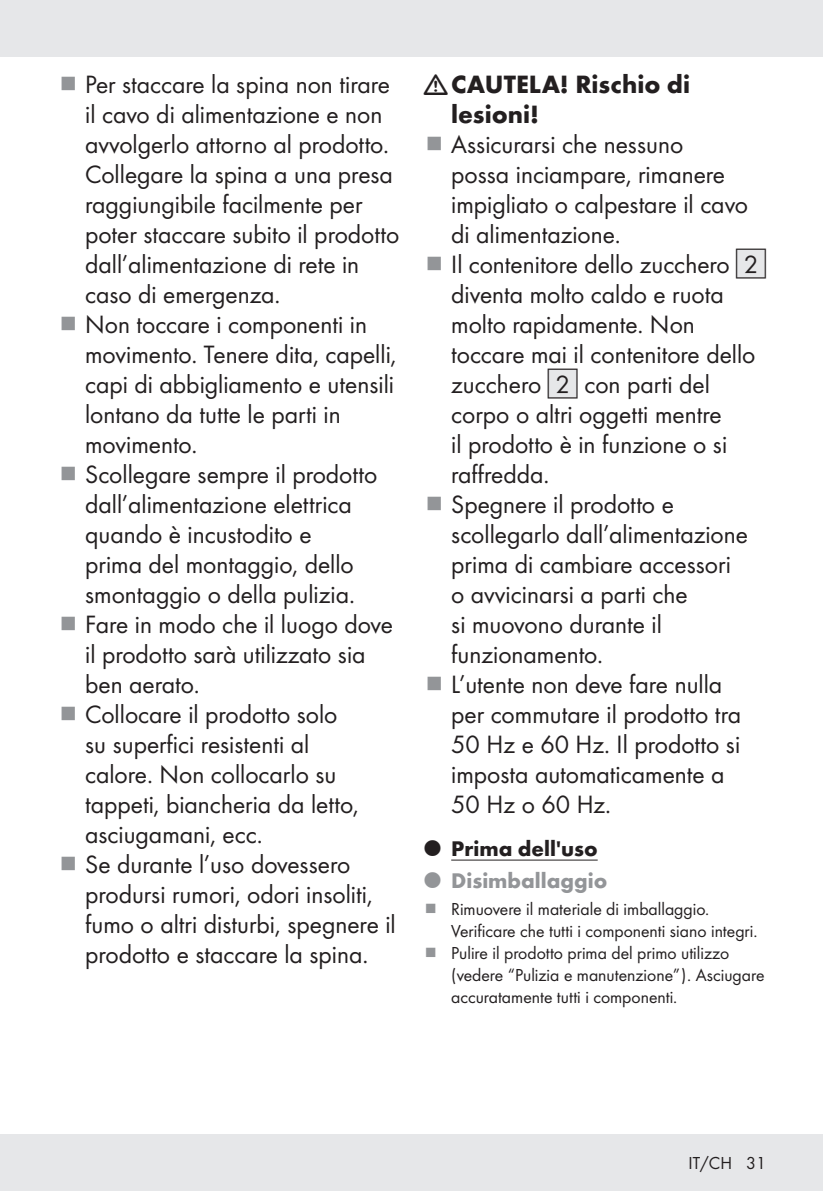
<style>
.page{position:relative;width:823px;height:1191px;background:#fff}
.page>*{position:absolute;margin:0;border:0;box-sizing:border-box;transform-origin:0 0}
.t1{font:26px/30px "Futura Boo";color:#231f20}
.t2{font:700 26px/30px "Futura";color:#231f20}
.t3{font:700 22px "Futura";color:#939598}
.t4{font:700 22px "Futura";color:#231f20}
.t5{font:18px/22px "Futura Boo";color:#231f20}
.s1{font-family:"IMP Lidl Num Box";font-size:22.8px;color:#e6e7e9}
.s2{font-family:"IMP Lidl Num Box";font-size:22.8px}
</style>
<div class="page">
<div style="left:0;top:1134px;width:822px;height:57px;background:#e6e7e9"></div>
<div style="left:0;top:0;width:822px;height:57px;background:#e6e7e9"></div>
<hr style="left:451px;top:859px;width:146px;height:1px;background:#231f20">
<p class="t1" style="left:85px;top:68px;width:315px">Per staccare la spina non tirare il cavo di alimentazione e non avvolgerlo attorno al prodotto.<br>Collegare la spina a una presa raggiungibile facilmente per poter staccare subito il prodotto dall’alimentazione di rete in caso di emergenza.</p>
<p class="t1" style="left:85px;top:308px;width:313px">Non toccare i componenti in movimento. Tenere dita, capelli, capi di abbigliamento e utensili lontano da tutte le parti in movimento.</p>
<p class="t1" style="left:85px;top:458px;width:293px">Scollegare sempre il prodotto dall’alimentazione elettrica quando è incustodito e<br>prima del montaggio, dello smontaggio o della pulizia.</p>
<p class="t1" style="left:85px;top:608px;width:309px">Fare in modo che il luogo dove il prodotto sarà utilizzato sia ben aerato.</p>
<p class="t1" style="left:85px;top:698px;width:275px">Collocare il prodotto solo su superfici resistenti al calore. Non collocarlo su tappeti, biancheria da letto, asciugamani, ecc.</p>
<p class="t1" style="left:85px;top:848px;width:312px">Se durante l’uso dovessero prodursi rumori, odori insoliti, fumo o altri disturbi, spegnere il prodotto e staccare la spina.</p>
<p class="t2" style="left:451px;top:67px;width:240px">CAUTELA! Rischio di lesioni!</p>
<p class="t1" style="left:451px;top:128px;width:298px">Assicurarsi che nessuno<br>possa inciampare, rimanere impigliato o calpestare il cavo di alimentazione.</p>
<p class="t1" style="left:451px;top:248px;width:316px">Il contenitore dello zucchero <span class="s1">[</span><span class="s2">2] </span>diventa molto caldo e ruota molto rapidamente. Non toccare mai il contenitore dello zucchero <span class="s1">[</span><span class="s2">2]</span> con parti del corpo o altri oggetti mentre<br>il prodotto è in funzione o si raffredda.</p>
<p class="t1" style="left:451px;top:488px;width:298px">Spegnere il prodotto e scollegarlo dall’alimentazione prima di cambiare accessori o avvicinarsi a parti che<br>si muovono durante il funzionamento.</p>
<p class="t1" style="left:451px;top:668px;width:291px">L’utente non deve fare nulla per commutare il prodotto tra<br>50 Hz e 60 Hz. Il prodotto si imposta automaticamente a<br>50 Hz o 60 Hz.</p>
<p class="t4" style="left:451px;top:832px;width:148px">Prima dell'uso</p>
<p class="t3" style="left:451px;top:864px;width:158px">Disimballaggio</p>
<p class="t5" style="left:451px;top:897px;width:305px">Rimuovere il materiale di imballaggio.<br>Verificare che tutti i componenti siano integri.</p>
<p class="t5" style="left:451px;top:941px;width:314px">Pulire il prodotto prima del primo utilizzo (vedere “Pulizia e manutenzione”). Asciugare accuratamente tutti i componenti.</p>
<p class="t5" style="left:688px;top:1151px;width:79px">IT/CH 31</p>
</div>
